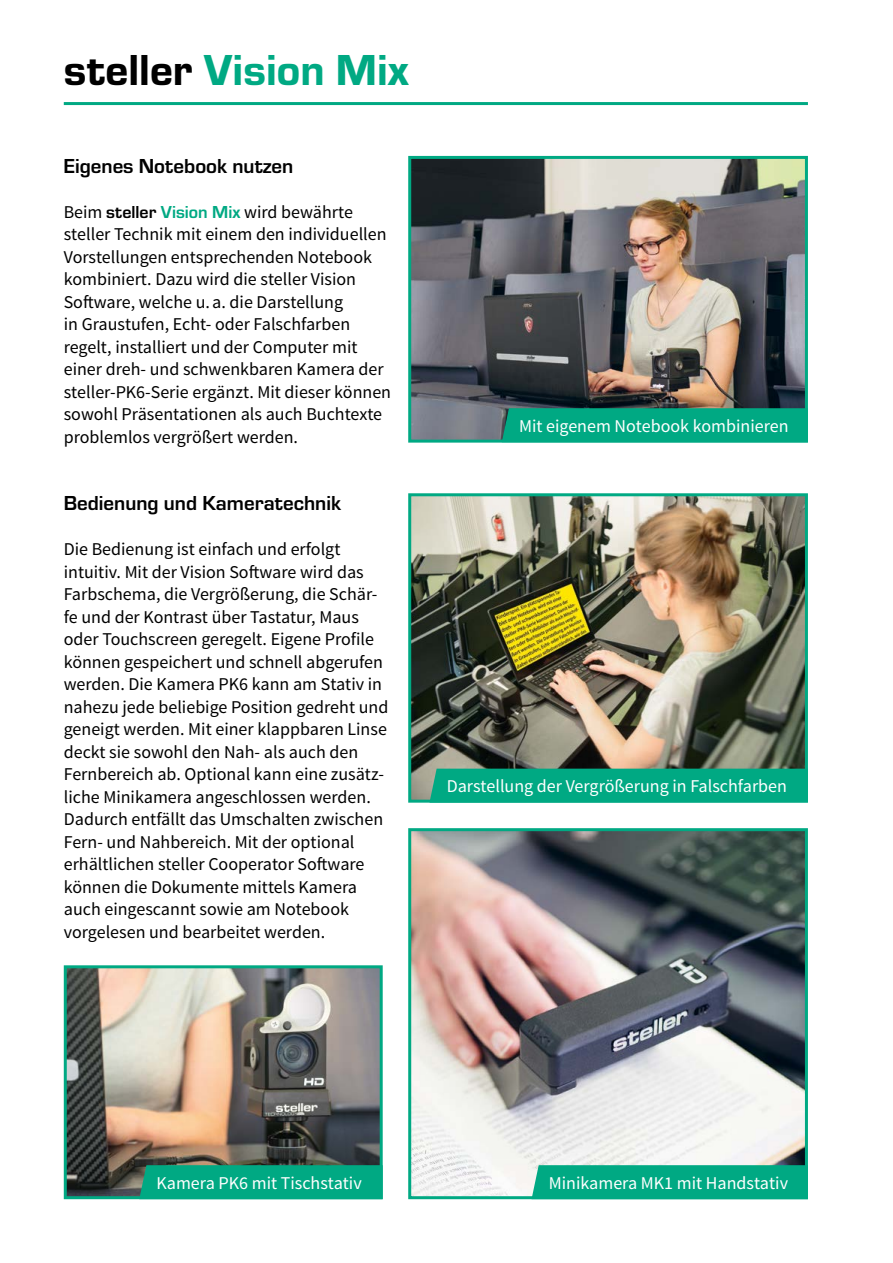
<style>
.page{position:relative;width:893px;height:1263px;background:#fff}
.page>*{position:absolute;margin:0;border:0;box-sizing:border-box;transform-origin:0 0}
.t1{font:45px "Eurostile T Heav";color:#00a983}
.Steller_Überschrift{font:700 21px "Eurostile T";color:#000}
.Steller_Fließtext{font:18px/22.5px "Source Sans Pro";color:#000}
.t2{font:18px "Source Sans Pro";color:#fff}
.s1{color:#000}
.s2{font-family:"Eurostile T";font-weight:700}
.s3{font-family:"Eurostile T";font-weight:700;color:#00a983}
</style>
<div class="page">
<hr style="left:64px;top:102px;width:744px;height:3px;background:#00a983">
<img style="left:412px;top:160px;width:392px;height:279px">
<div style="left:408px;top:156px;width:400px;height:287px;border:3px solid #00a983"></div>
<img style="left:412px;top:497px;width:392px;height:302px">
<div style="left:408px;top:493px;width:400px;height:310px;border:3px solid #00a983"></div>
<img style="left:412px;top:832px;width:392px;height:363px">
<div style="left:408px;top:828px;width:400px;height:371px;border:3px solid #00a983"></div>
<img style="left:68px;top:969px;width:311px;height:226px">
<div style="left:64px;top:965px;width:319px;height:234px;border:3px solid #00a983"></div>
<div style="left:502px;top:408px;width:306px;height:34px;background:#00a983"></div>
<div style="left:429px;top:769px;width:379px;height:34px;background:#00a983"></div>
<div style="left:139px;top:1165px;width:244px;height:34px;background:#00a983"></div>
<div style="left:531px;top:1165px;width:277px;height:34px;background:#00a983"></div>
<h1 class="t1" style="left:64px;top:46px;width:347px"><span class="s1">steller</span> Vision Mix</h1>
<h1 class="Steller_Überschrift" style="left:64px;top:154px;width:231px">Eigenes Notebook nutzen</h1>
<p class="Steller_Fließtext" style="left:64px;top:201px;width:329px">Beim <span class="s2">steller</span> <span class="s3">Vision Mix</span> wird bewährte steller Technik mit einem den individuellen Vorstellungen entsprechenden Notebook kombiniert. Dazu wird die steller Vision Software, welche u.a. die Darstellung<br>in Graustufen, Echt- oder Falschfarben regelt, installiert und der Computer mit einer dreh- und schwenkbaren Kamera der steller-PK6-Serie ergänzt. Mit dieser können sowohl Präsentationen als auch Buchtexte problemlos vergrößert werden.</p>
<h1 class="Steller_Überschrift" style="left:64px;top:492px;width:279px">Bedienung und Kameratechnik</h1>
<p class="Steller_Fließtext" style="left:64px;top:538px;width:326px">Die Bedienung ist einfach und erfolgt intuitiv. Mit der Vision Software wird das Farbschema, die Vergrößerung, die Schär&shy;fe und der Kontrast über Tastatur, Maus oder Touchscreen geregelt. Eigene Profile können gespeichert und schnell abgerufen werden. Die Kamera PK6 kann am Stativ in nahezu jede beliebige Position gedreht und geneigt werden. Mit einer klappbaren Linse deckt sie sowohl den Nah- als auch den Fernbereich ab. Optional kann eine zusätz&shy;liche Minikamera angeschlossen werden.<br>Dadurch entfällt das Umschalten zwischen Fern- und Nahbereich. Mit der optional erhältlichen steller Cooperator Software können die Dokumente mittels Kamera auch eingescannt sowie am Notebook vorgelesen und bearbeitet werden.</p>
<p class="t2" style="left:519px;top:415px;width:271px">Mit eigenem Notebook kombinieren</p>
<p class="t2" style="left:447px;top:775px;width:342px">Darstellung der Vergrößerung in Falschfarben</p>
<p class="t2" style="left:157px;top:1172px;width:207px">Kamera PK6 mit Tischstativ</p>
<p class="t2" style="left:549px;top:1172px;width:241px">Minikamera MK1 mit Handstativ</p>
</div>
